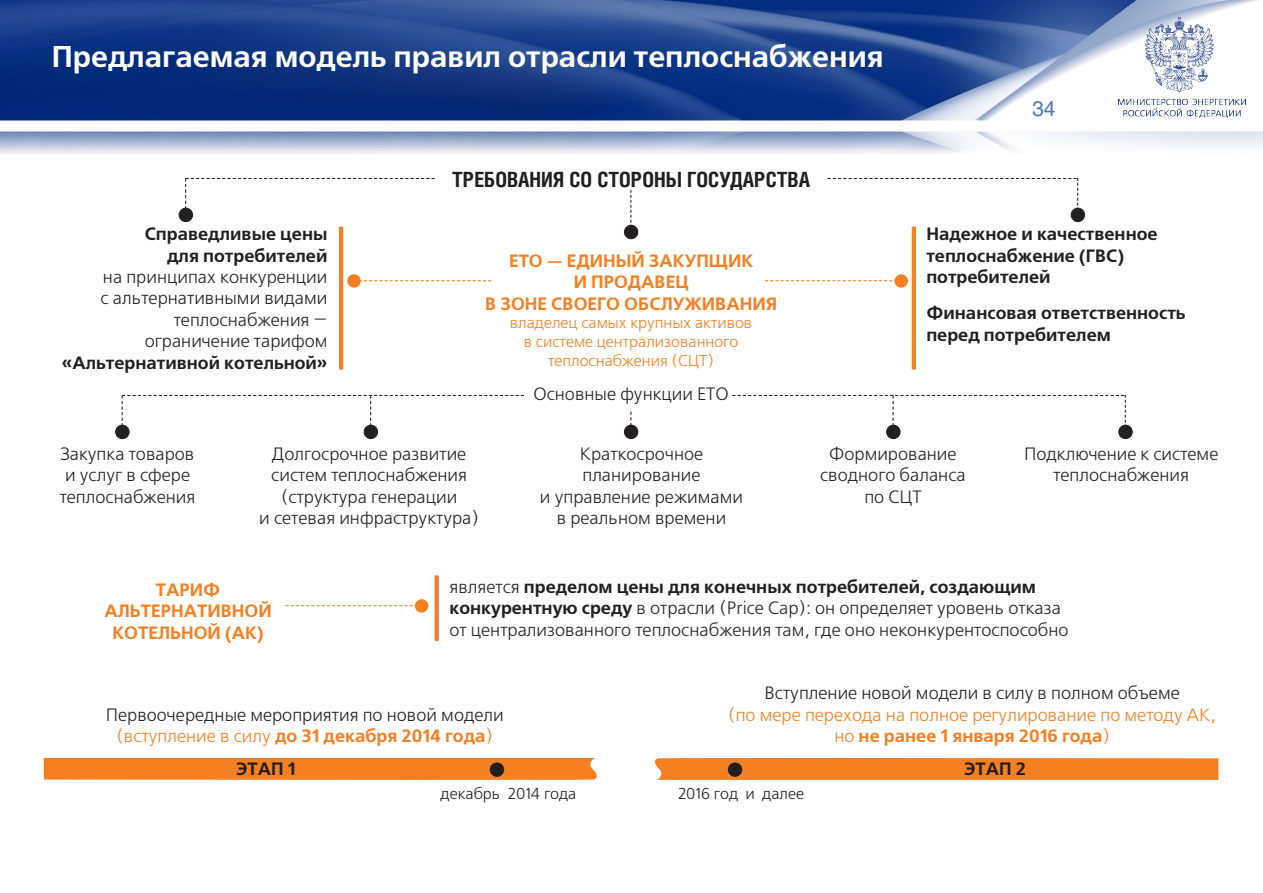
<style>
.page{position:relative;width:1263px;height:893px;background:#fff}
.page>*{position:absolute;margin:0;border:0;box-sizing:border-box;transform-origin:0 0}
.Zag_slide{font:700 30px "Free Set C";color:#fff}
.Zag_1{font:700 21px "Helios Cond";color:#231f20}
.t1{font:21px "Helios";color:#4f7dad}
.Osn{font:17.85px/21.5px "Free Set C";color:#231f20;text-align:center}
.Osn-2{font:700 17.85px/21.5px "Free Set C";color:#f57f21;text-align:center}
.Osn-3{font:700 17.85px/21.5px "Free Set C";color:#231f20}
.Osn-4{font:17.85px/21.5px "Free Set C";color:#f57f21;text-align:center}
.Osn-5{font:15.75px/18.9px "Free Set C";color:#f57f21;text-align:center}
.Osn-6{font:15.75px "Free Set C";color:#231f20}
.s1{font-weight:700}
.s2{font-weight:400}
</style>
<div class="page">
<img style="left:0;top:0;width:1263px;height:153px">
<img style="left:1118px;top:17px;width:127px;height:101px">
<hr style="left:339px;top:227px;width:4px;height:142px;background:#f57f21">
<svg style="left:435px;top:575px;width:4px;height:66px"></svg>
<hr style="left:912px;top:227px;width:4px;height:142px;background:#f57f21">
<svg style="left:361px;top:280px;width:130px;height:1px"></svg>
<svg style="left:765px;top:280px;width:128px;height:1px"></svg>
<svg style="left:285px;top:605px;width:130px;height:1px"></svg>
<div style="left:347px;top:274px;width:14px;height:14px;background:#f57f21;border-radius:50%"></div>
<svg style="left:630px;top:190px;width:1px;height:35px"></svg>
<div style="left:624px;top:225px;width:14px;height:14px;background:#231f20;border-radius:50%"></div>
<div style="left:624px;top:225px;width:14px;height:14px;border:1px solid #231f20;border-radius:50%"></div>
<svg style="left:827px;top:178px;width:251px;height:42px"></svg>
<div style="left:1071px;top:208px;width:13px;height:14px;background:#231f20;border-radius:50%"></div>
<div style="left:1071px;top:208px;width:14px;height:14px;border:1px solid #231f20;border-radius:50%"></div>
<div style="left:1119px;top:425px;width:13px;height:14px;background:#231f20;border-radius:50%"></div>
<div style="left:1118px;top:425px;width:15px;height:14px;border:1px solid #231f20;border-radius:50%"></div>
<svg style="left:185px;top:178px;width:250px;height:43px"></svg>
<div style="left:179px;top:208px;width:14px;height:14px;background:#231f20;border-radius:50%"></div>
<div style="left:179px;top:208px;width:14px;height:14px;border:1px solid #231f20;border-radius:50%"></div>
<div style="left:116px;top:425px;width:13px;height:14px;background:#231f20;border-radius:50%"></div>
<div style="left:115px;top:425px;width:15px;height:14px;border:1px solid #231f20;border-radius:50%"></div>
<svg style="left:122px;top:395px;width:402px;height:43px"></svg>
<div style="left:364px;top:425px;width:14px;height:14px;background:#231f20;border-radius:50%"></div>
<div style="left:364px;top:425px;width:14px;height:14px;border:1px solid #231f20;border-radius:50%"></div>
<div style="left:624px;top:425px;width:14px;height:14px;background:#231f20;border-radius:50%"></div>
<div style="left:624px;top:425px;width:14px;height:14px;border:1px solid #231f20;border-radius:50%"></div>
<svg style="left:732px;top:395px;width:394px;height:43px"></svg>
<div style="left:887px;top:425px;width:13px;height:14px;background:#231f20;border-radius:50%"></div>
<div style="left:886px;top:425px;width:14px;height:14px;border:1px solid #231f20;border-radius:50%"></div>
<div style="left:894px;top:274px;width:14px;height:14px;background:#f57f21;border-radius:50%"></div>
<div style="left:415px;top:599px;width:13px;height:14px;background:#f57f21;border-radius:50%"></div>
<div style="left:44px;top:758px;width:553px;height:22px;background:#f57f21"></div>
<svg style="left:655px;top:758px;width:563px;height:22px;background:#f48024"></svg>
<div style="left:490px;top:763px;width:14px;height:13px;background:#231f20;border-radius:50%"></div>
<div style="left:490px;top:762px;width:14px;height:15px;border:1px solid #231f20;border-radius:50%"></div>
<div style="left:728px;top:763px;width:14px;height:13px;background:#231f20;border-radius:50%"></div>
<div style="left:728px;top:762px;width:14px;height:15px;border:1px solid #231f20;border-radius:50%"></div>
<p class="Zag_slide" style="left:52px;top:40px;width:833px">Предлагаемая модель правил отрасли теплоснабжения</p>
<p class="Osn" style="left:62px;top:224px;width:267px;text-align:right"><span class="s1">Справедливые цены<br>для потребителей<br></span>на принципах конкуренции<br>с альтернативными видами теплоснабжения —<br>ограничение тарифом <span class="s1">«Альтернативной котельной»</span></p>
<p class="Zag_1" style="left:452px;top:167px;width:359px">ТРЕБОВАНИЯ СО СТОРОНЫ ГОСУДАРСТВА</p>
<p class="Osn-2" style="left:485px;top:251px;width:294px">ЕТО — ЕДИНЫЙ ЗАКУПЩИК<br>И ПРОДАВЕЦ<br>В ЗОНЕ СВОЕГО ОБСЛУЖИВАНИЯ</p>
<p class="Osn-5" style="left:510px;top:314px;width:244px">владелец самых крупных активов в системе централизованного теплоснабжения (СЦТ)</p>
<p class="Osn" style="left:533px;top:384px;width:197px">Основные функции ЕТО</p>
<p class="t1" style="left:1032px;top:96px;width:25px">34</p>
<p class="Osn-3" style="left:926px;top:224px;width:233px">Надежное и качественное теплоснабжение (ГВС) потребителей</p>
<p class="Osn-3" style="left:926px;top:303px;width:261px">Финансовая ответственность перед потребителем</p>
<p class="Osn" style="left:60px;top:444px;width:137px;text-align:left">Закупка товаров и услуг в сфере теплоснабжения</p>
<p class="Osn" style="left:259px;top:444px;width:221px">Долгосрочное развитие систем теплоснабжения (структура генерации<br>и сетевая инфраструктура)</p>
<p class="Osn" style="left:540px;top:444px;width:205px">Краткосрочное планирование<br>и управление режимами в реальном времени</p>
<p class="Osn" style="left:820px;top:444px;width:147px">Формирование сводного баланса по СЦТ</p>
<p class="Osn" style="left:1024px;top:444px;width:196px">Подключение к системе теплоснабжения</p>
<p class="Osn-2" style="left:156px;top:579px;width:66px">ТАРИФ</p>
<p class="Osn-2" style="left:104px;top:601px;width:169px">АЛЬТЕРНАТИВНОЙ<br>КОТЕЛЬНОЙ (АК)</p>
<p class="Osn" style="left:449px;top:577px;width:621px;text-align:left">является <span class="s1">пределом цены для конечных потребителей, создающим конкурентную среду</span> в отрасли (Price Cap): он определяет уровень отказа от централизованного теплоснабжения там, где оно неконкурентоспособно</p>
<p class="Osn" style="left:106px;top:705px;width:400px">Первоочередные мероприятия по новой модели</p>
<p class="Osn-2" style="left:116px;top:726px;width:378px"><span class="s2">(вступление в силу</span> до 31 декабря 2014 года<span class="s2">)</span></p>
<p class="Osn" style="left:764px;top:683px;width:417px">Вступление новой модели в силу в полном объеме</p>
<p class="Osn-4" style="left:728px;top:705px;width:489px">(по мере перехода на полное регулирование по методу АК, но <span class="s1">не ранее 1 января 2016 года</span>)</p>
<p class="Osn-3" style="left:236px;top:758px;width:61px">ЭТАП 1</p>
<p class="Osn-3" style="left:964px;top:758px;width:63px">ЭТАП 2</p>
<p class="Osn-6" style="left:441px;top:785px;width:137px">декабрь 2014 года</p>
<p class="Osn-6" style="left:678px;top:785px;width:128px">2016 год и далее</p>
</div>
